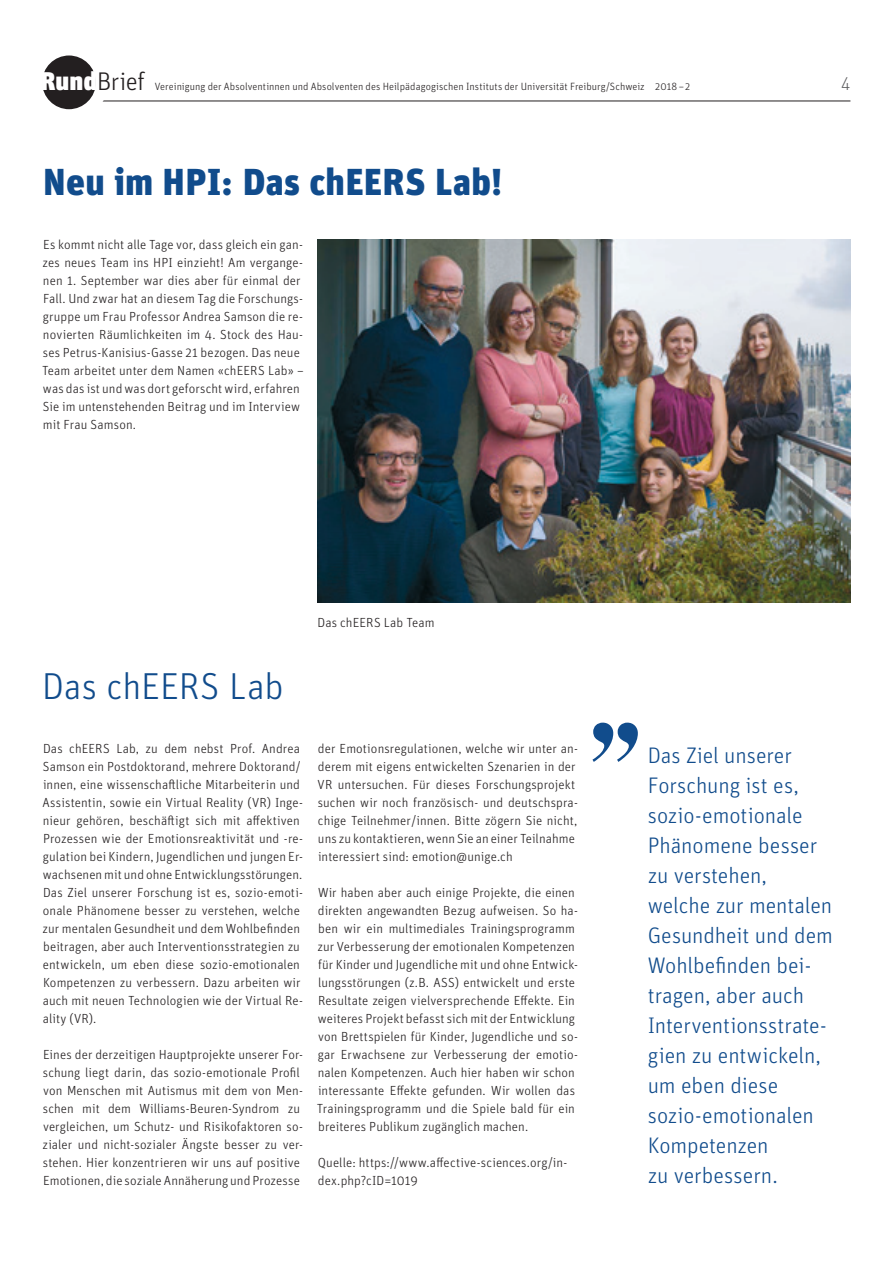
<style>
.page{position:relative;width:893px;height:1263px;background:#fff}
.page>*{position:absolute;margin:0;border:0;box-sizing:border-box;transform-origin:0 0}
.t1{font:900 37.5px "Unit OT";letter-spacing:.01em;color:#114c8c}
.t2{font:300 37.5px "Unit OT";color:#114c8c}
.t3{font:300 25.5px "Unit OT";letter-spacing:-.015em;color:#231f20}
.t4{font:300 22.5px/30px "Unit OT";letter-spacing:-.005em;color:#114c8c}
.t5{font:300 18px "DINOT";color:#57585a}
.t6{font:300 13.2px/18px "Unit OT";letter-spacing:.005em;color:#231f20}
.t7{font:300 10.5px "Unit OT";letter-spacing:.005em;color:#231f20}
.s1{font-weight:900;color:#fff}
</style>
<div class="page">
<hr style="left:99px;top:101px;width:751px;height:1px;background:#231f20">
<svg style="left:36px;top:49px;width:66px;height:66px;background:#454243"></svg>
<div style="left:30px;top:43px;width:78px;height:78px;border:12px solid #fff;border-radius:50%"></div>
<svg style="left:592px;top:723px;width:46px;height:39px"></svg>
<img style="left:317px;top:240px;width:533px;height:362px">
<h2 class="t3" style="left:40px;top:66px;width:106px"><span class="s1">Rund</span>Brief</h2>
<p class="t7" style="left:155px;top:80px;width:537px">Vereinigung der Absolventinnen und Absolventen des Heilpädagogischen Instituts der Universität Freiburg/Schweiz 2018–2</p>
<h3 class="t5" style="left:841px;top:71px;width:11px">4</h3>
<h1 class="t1" style="left:43px;top:157px;width:461px">Neu im HPI: Das chEERS Lab!</h1>
<p class="t6" style="left:42px;top:235px;width:263px">Es kommt nicht alle Tage vor, dass gleich ein gan&shy;zes neues Team ins HPI einzieht! Am vergange&shy;nen 1. September war dies aber für einmal der Fall. Und zwar hat an diesem Tag die Forschungs&shy;gruppe um Frau Professor Andrea Samson die re&shy;novierten Räumlichkeiten im 4. Stock des Hau&shy;ses Petrus-Kanisius-Gasse 21 bezogen. Das neue Team arbeitet unter dem Namen «chEERS Lab» – was das ist und was dort geforscht wird, erfahren Sie im untenstehenden Beitrag und im Interview mit Frau Samson.</p>
<p class="t6" style="left:317px;top:613px;width:119px">Das chEERS Lab Team</p>
<h1 class="t2" style="left:42px;top:664px;width:243px">Das chEERS Lab</h1>
<p class="t6" style="left:42px;top:739px;width:262px">Das chEERS Lab, zu dem nebst Prof. Andrea Samson ein Postdoktorand, mehrere Doktorand/ innen, eine wissenschaftliche Mitarbeiterin und Assistentin, sowie ein Virtual Reality (VR) Inge&shy;nieur gehören, beschäftigt sich mit affektiven Prozessen wie der Emotionsreaktivität und -re&shy;gulation bei Kindern, Jugendlichen und jungen Er&shy;wachsenen mit und ohne Entwicklungsstörungen.<br>Das Ziel unserer Forschung ist es, sozio-emoti&shy;onale Phänomene besser zu verstehen, welche zur mentalen Gesundheit und dem Wohlbefinden beitragen, aber auch Interventionsstrategien zu entwickeln, um eben diese sozio-emotionalen Kompetenzen zu verbessern. Dazu arbeiten wir auch mit neuen Technologien wie der Virtual Re&shy;ality (VR).</p>
<p class="t6" style="left:43px;top:1045px;width:262px">Eines der derzeitigen Hauptprojekte unserer For&shy;schung liegt darin, das sozio-emotionale Profil von Menschen mit Autismus mit dem von Men&shy;schen mit dem Williams-Beuren-Syndrom zu vergleichen, um Schutz- und Risikofaktoren so&shy;zialer und nicht-sozialer Ängste besser zu ver&shy;stehen. Hier konzentrieren wir uns auf positive Emotionen, die soziale Annäherung und Prozesse</p>
<p class="t6" style="left:318px;top:739px;width:262px">der Emotionsregulationen, welche wir unter an&shy;derem mit eigens entwickelten Szenarien in der VR untersuchen. Für dieses Forschungsprojekt suchen wir noch französisch- und deutschspra&shy;chige Teilnehmer/innen. Bitte zögern Sie nicht, uns zu kontaktieren, wenn Sie an einer Teilnahme interessiert sind: emotion@unige.ch</p>
<p class="t6" style="left:317px;top:883px;width:262px">Wir haben aber auch einige Projekte, die einen direkten angewandten Bezug aufweisen. So ha&shy;ben wir ein multimediales Trainingsprogramm zur Verbesserung der emotionalen Kompetenzen für Kinder und Jugendliche mit und ohne Entwick&shy;lungsstörungen (z.B. ASS) entwickelt und erste Resultate zeigen vielversprechende Effekte. Ein weiteres Projekt befasst sich mit der Entwicklung von Brettspielen für Kinder, Jugendliche und so&shy;gar Erwachsene zur Verbesserung der emotio&shy;nalen Kompetenzen. Auch hier haben wir schon interessante Effekte gefunden. Wir wollen das Trainingsprogramm und die Spiele bald für ein breiteres Publikum zugänglich machen.</p>
<p class="t6" style="left:318px;top:1153px;width:251px">Quelle: https://www.affective-sciences.org/in&shy;dex.php?cID=1019</p>
<p class="t4" style="left:648px;top:740px;width:187px">Das Ziel unserer<br>Forschung ist es, sozio-emotionale<br>Phänomene besser zu verstehen, welche zur mentalen<br>Gesundheit und dem<br>Wohlbefinden bei&shy;tragen, aber auch<br>Interventionsstrate&shy;gien zu entwickeln, um eben diese sozio-emotionalen<br>Kompetenzen<br>zu verbessern.</p>
</div>
